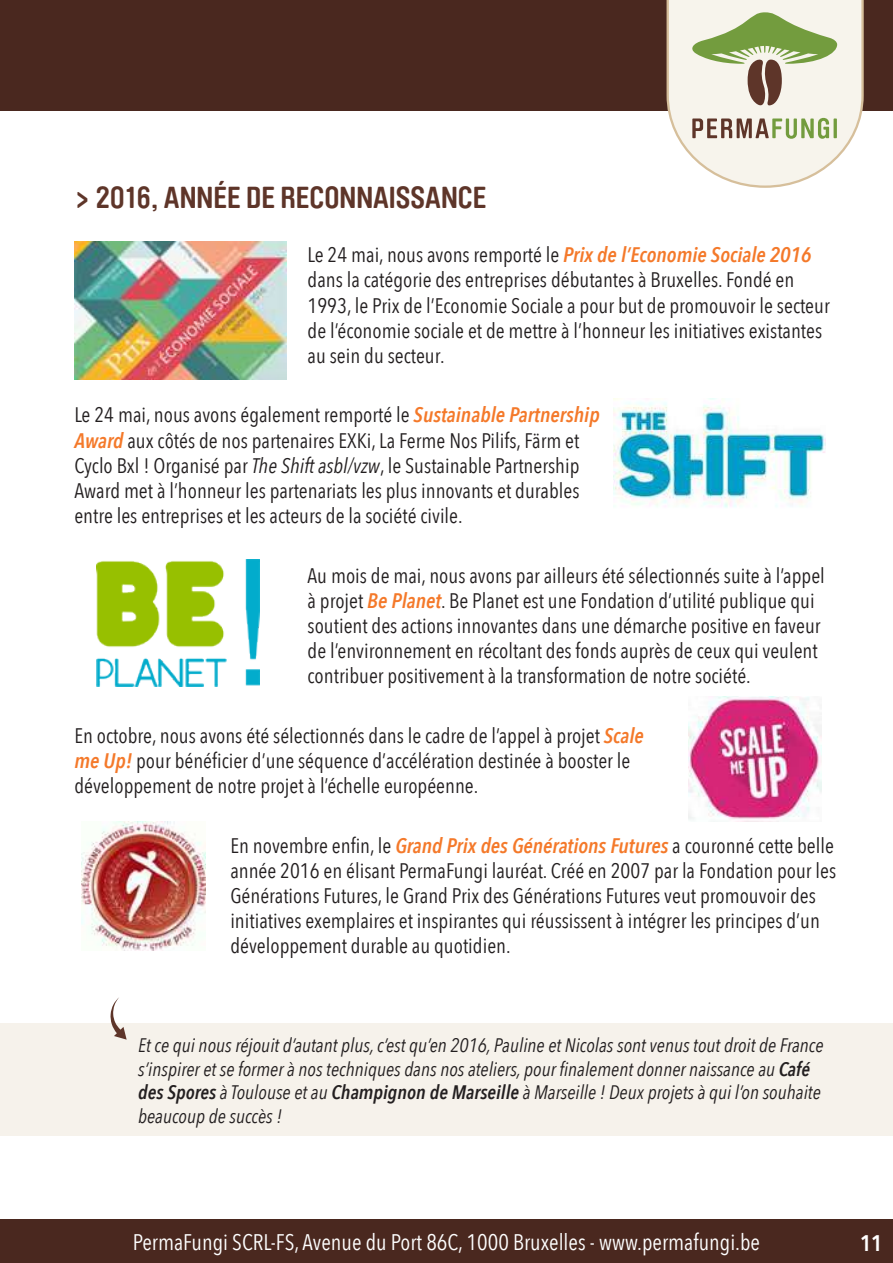
<style>
.page{position:relative;width:893px;height:1263px;background:#fff}
.page>*{position:absolute;margin:0;border:0;box-sizing:border-box;transform-origin:0 0}
.t1{font:700 30px "Brauer Neue";color:#5e3529}
.t2{font:22.5px "Avenir Next Condensed";color:#fff}
.t3{font:600 22.5px "Avenir Next Condensed";color:#fff}
.t4{font:21px/25.2px "Avenir Next Condensed";color:#231f20}
.t5{font:italic 19.5px/23.4px "Avenir Next Condensed";color:#231f20}
.s1{font-weight:600;font-style:italic;color:#f4792a}
.s2{font-style:italic}
.s3{font-weight:600}
</style>
<div class="page">
<div style="left:0;top:0;width:893px;height:110px;background:#4a281f"></div>
<svg style="left:665px;top:0;width:200px;height:188px;background:#ddddca"></svg>
<div style="left:0;top:1219px;width:893px;height:44px;background:#4a281f"></div>
<div style="left:0;top:1024px;width:893px;height:112px;background:#f6f2eb"></div>
<img style="left:74px;top:241px;width:213px;height:138px">
<img style="left:613px;top:399px;width:212px;height:109px">
<img style="left:688px;top:696px;width:133px;height:126px">
<img style="left:82px;top:821px;width:124px;height:130px">
<img style="left:96px;top:560px;width:164px;height:127px">
<svg style="left:110px;top:997px;width:17px;height:43px"></svg>
<h1 class="t1" style="left:74px;top:180px;width:414px">&gt; 2016, ANNÉE DE RECONNAISSANCE</h1>
<p class="t4" style="left:308px;top:241px;width:524px">Le 24 mai, nous avons remporté le <span class="s1">Prix de l’Economie Sociale 2016 </span>dans la catégorie des entreprises débutantes à Bruxelles. Fondé en 1993, le Prix de l’Economie Sociale a pour but de promouvoir le secteur de l’économie sociale et de mettre à l’honneur les initiatives existantes au sein du secteur.</p>
<p class="t4" style="left:74px;top:401px;width:527px">Le 24 mai, nous avons également remporté le <span class="s1">Sustainable Partnership Award</span> aux côtés de nos partenaires EXKi, La Ferme Nos Pilifs, Färm et Cyclo Bxl ! Organisé par <span class="s2">The Shift asbl/vzw</span>, le Sustainable Partnership Award met à l’honneur les partenariats les plus innovants et durables entre les entreprises et les acteurs de la société civile.</p>
<p class="t4" style="left:308px;top:562px;width:519px">Au mois de mai, nous avons par ailleurs été sélectionnés suite à l’appel à projet <span class="s1">Be Planet</span>. Be Planet est une Fondation d’utilité publique qui soutient des actions innovantes dans une démarche positive en faveur de l’environnement en récoltant des fonds auprès de ceux qui veulent contribuer positivement à la transformation de notre société.</p>
<p class="t4" style="left:74px;top:722px;width:571px">En octobre, nous avons été sélectionnés dans le cadre de l’appel à projet <span class="s1">Scale me Up!</span> pour bénéficier dʼune séquence dʼaccélération destinée à booster le développement de notre projet à l’échelle européenne.</p>
<p class="t4" style="left:230px;top:832px;width:607px">En novembre enfin, le <span class="s1">Grand Prix des Générations Futures</span> a couronné cette belle année 2016 en élisant PermaFungi lauréat. Créé en 2007 par la Fondation pour les Générations Futures, le Grand Prix des Générations Futures veut promouvoir des initiatives exemplaires et inspirantes qui réussissent à intégrer les principes d’un développement durable au quotidien.</p>
<p class="t5" style="left:138px;top:1034px;width:687px">Et ce qui nous réjouit d’autant plus, c’est qu’en 2016, Pauline et Nicolas sont venus tout droit de France s’inspirer et se former à nos techniques dans nos ateliers, pour finalement donner naissance au <span class="s3">Café des Spores</span> à Toulouse et au <span class="s3">Champignon de Marseille</span> à Marseille ! Deux projets à qui l’on souhaite beaucoup de succès !</p>
<p class="t2" style="left:133px;top:1223px;width:629px">PermaFungi SCRL-FS, Avenue du Port 86C, 1000 Bruxelles - www.permafungi.be</p>
<p class="t3" style="left:860px;top:1223px;width:24px">11</p>
</div>
